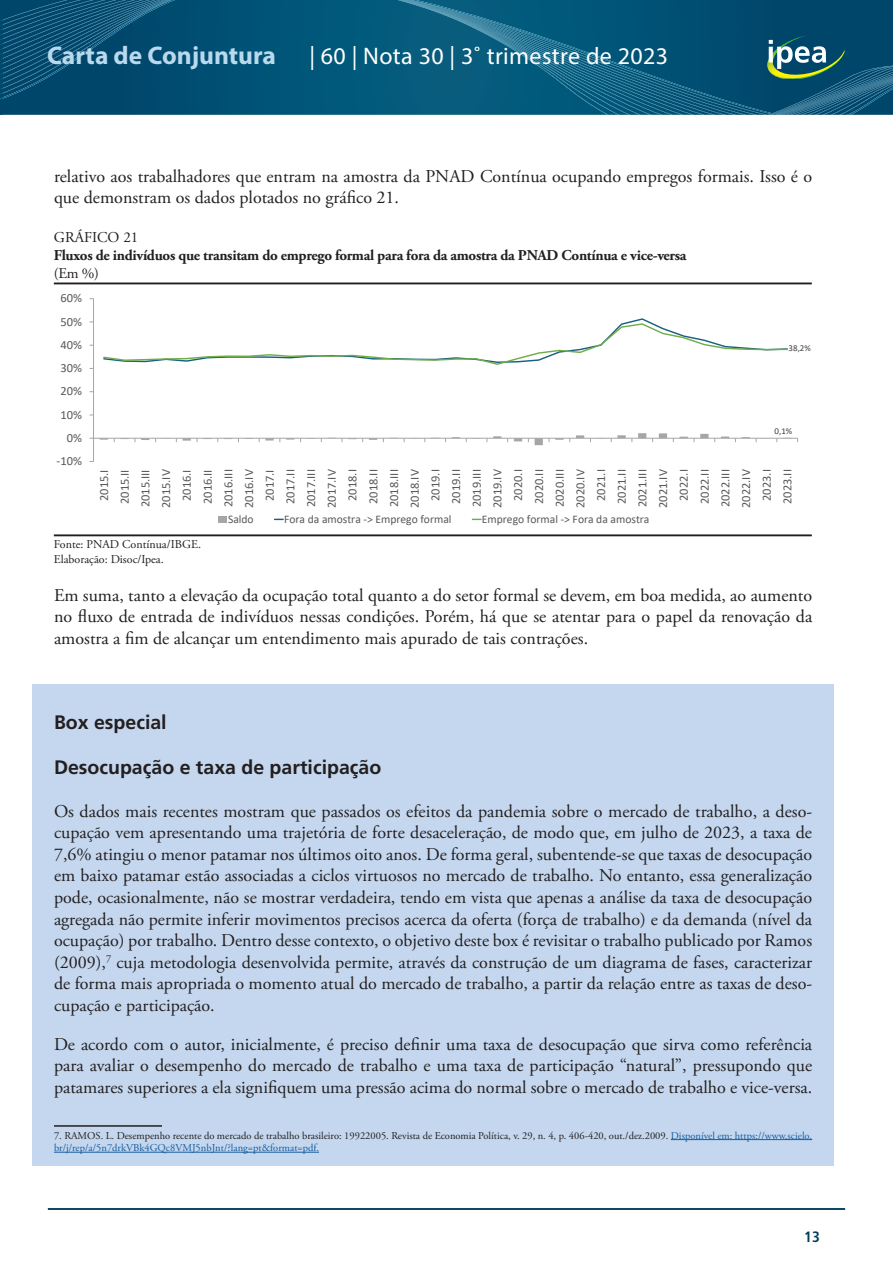
<style>
.page{position:relative;width:893px;height:1263px;background:#fff}
.page>*{position:absolute;margin:0;border:0;box-sizing:border-box;transform-origin:0 0}
.t1{font:700 25.5px "Myriad Pro";color:#b9d9ed}
.t2{font:24px "Myriad Pro";letter-spacing:.015em;color:#fff}
.Título_1{font:700 19.5px "Frutiger LT Pro";color:#231f20}
.corpo_de_texto{font:18px/21.6px "Adobe Garamond Pro";color:#231f20;text-align:justify}
.t3{font:700 15px "Adobe Garamond Pro";letter-spacing:-.02em;color:#231f20}
.t4{font:15px "Adobe Garamond Pro";color:#231f20}
.t5{font:700 condensed 15px "Frutiger LT Pro";color:#013d59}
.t6{font:12.45px/20.7px "Calibri";color:#595959;text-align:center}
.t7{font:12px "Adobe Garamond Pro";color:#231f20}
.t8{font:11.55px "Calibri";color:#595959}
.corpo_de_texto-2{font:10.5px/12.6px "Adobe Garamond Pro";color:#231f20}
.t9{font:9px "Calibri";color:#404040}
.s1{color:#175d9e}
</style>
<div class="page">
<hr style="left:48px;top:1208px;width:797px;height:2px;background:#013d59">
<div style="left:175px;top:0;width:223px;height:115px;background:#005578"></div>
<svg style="left:0;top:0;width:175px;height:115px;background:#084e72"></svg>
<svg style="left:398px;top:0;width:495px;height:115px;background:#0d5a7a"></svg>
<div style="left:32px;top:685px;width:802px;height:481px;background:#c4d7ee"></div>
<hr style="left:54px;top:1125px;width:108px;height:2px;background:#231f20">
<hr style="left:671px;top:1139px;width:141px;height:1px;background:#175d9e">
<hr style="left:54px;top:1152px;width:265px;height:1px;background:#175d9e">
<hr style="left:54px;top:534px;width:758px;height:2px;background:#231f20">
<hr style="left:54px;top:282px;width:758px;height:2px;background:#231f20">
<hr style="left:93px;top:299px;width:1px;height:162px;background:#a6a6a6">
<hr style="left:94px;top:438px;width:704px;height:1px;background:#a6a6a6">
<svg style="left:100px;top:433px;width:691px;height:12px"></svg>
<svg style="left:103px;top:318px;width:685px;height:47px"></svg>
<div style="left:219px;top:516px;width:8px;height:6px;background:#a6a6a6"></div>
<h1 class="t1" style="left:47px;top:39px;width:230px">Carta de Conjuntura</h1>
<h2 class="t2" style="left:309px;top:41px;width:360px">| 60 | Nota 30 | 3˚ trimestre de 2023</h2>
<p class="corpo_de_texto" style="left:54px;top:166px;width:760px">relativo aos trabalhadores que entram na amostra da PNAD Contínua ocupando empregos formais. Isso é o que demonstram os dados plotados no gráfico 21.</p>
<p class="t4" style="left:54px;top:228px;width:86px">GRÁFICO 21</p>
<p class="t3" style="left:54px;top:246px;width:634px">Fluxos de indivíduos que transitam do emprego formal para fora da amostra da PNAD Contínua e vice-versa</p>
<p class="t4" style="left:54px;top:264px;width:46px">(Em %)</p>
<p class="t6" style="left:60px;top:287px;width:23px">60%</p>
<p class="t6" style="left:60px;top:311px;width:23px">50%</p>
<p class="t6" style="left:60px;top:334px;width:23px">40%</p>
<p class="t6" style="left:60px;top:357px;width:23px">30%</p>
<p class="t6" style="left:60px;top:380px;width:23px">20%</p>
<p class="t6" style="left:60px;top:404px;width:23px">10%</p>
<p class="t6" style="left:67px;top:427px;width:17px">0%</p>
<p class="t6" style="left:57px;top:450px;width:27px">-10%</p>
<p class="t9" style="left:789px;top:342px;width:24px">38,2%</p>
<p class="t9" style="left:774px;top:424px;width:19px">0,1%</p>
<p class="t6" style="left:93px;top:508px;width:40px;rotate:-90deg">2015.I<br>2015.II<br>2015.III<br>2015.IV<br>2016.I<br>2016.II<br>2016.III<br>2016.IV<br>2017.I<br>2017.II<br>2017.III<br>2017.IV<br>2018.I<br>2018.II<br>2018.III<br>2018.IV<br>2019.I<br>2019.II<br>2019.III<br>2019.IV<br>2020.I<br>2020.II<br>2020.III<br>2020.IV<br>2021.I<br>2021.II<br>2021.III<br>2021.IV<br>2022.I<br>2022.II<br>2022.III<br>2022.IV<br>2023.I<br>2023.II</p>
<p class="t8" style="left:228px;top:511px;width:27px">Saldo</p>
<p class="t8" style="left:284px;top:511px;width:169px">Fora da amostra -&gt; Emprego formal</p>
<p class="t8" style="left:482px;top:511px;width:169px">Emprego formal -&gt; Fora da amostra</p>
<p class="t7" style="left:54px;top:537px;width:149px">Fonte: PNAD Contínua/IBGE.</p>
<p class="t7" style="left:54px;top:551px;width:111px">Elaboração: Disoc/Ipea.</p>
<p class="corpo_de_texto" style="left:54px;top:585px;width:760px">Em suma, tanto a elevação da ocupação total quanto a do setor formal se devem, em boa medida, ao aumento no fluxo de entrada de indivíduos nessas condições. Porém, há que se atentar para o papel da renovação da amostra a fim de alcançar um entendimento mais apurado de tais contrações.</p>
<p class="Título_1" style="left:54px;top:711px;width:114px">Box especial</p>
<p class="Título_1" style="left:54px;top:755px;width:329px">Desocupação e taxa de participação</p>
<p class="corpo_de_texto" style="left:54px;top:801px;width:760px">Os dados mais recentes mostram que passados os efeitos da pandemia sobre o mercado de trabalho, a deso&shy;cupação vem apresentando uma trajetória de forte desaceleração, de modo que, em julho de 2023, a taxa de 7,6% atingiu o menor patamar nos últimos oito anos. De forma geral, subentende-se que taxas de desocupação em baixo patamar estão associadas a ciclos virtuosos no mercado de trabalho. No entanto, essa generalização pode, ocasionalmente, não se mostrar verdadeira, tendo em vista que apenas a análise da taxa de desocupação agregada não permite inferir movimentos precisos acerca da oferta (força de trabalho) e da demanda (nível da ocupação) por trabalho. Dentro desse contexto, o objetivo deste box é revisitar o trabalho publicado por Ramos (2009),<sup>7</sup> cuja metodologia desenvolvida permite, através da construção de um diagrama de fases, caracterizar de forma mais apropriada o momento atual do mercado de trabalho, a partir da relação entre as taxas de deso&shy;cupação e participação.</p>
<p class="corpo_de_texto" style="left:54px;top:1034px;width:760px">De acordo com o autor, inicialmente, é preciso definir uma taxa de desocupação que sirva como referência para avaliar o desempenho do mercado de trabalho e uma taxa de participação “natural”, pressupondo que patamares superiores a ela signifiquem uma pressão acima do normal sobre o mercado de trabalho e vice-versa.</p>
<p class="corpo_de_texto-2" style="left:54px;top:1129px;width:760px">7. RAMOS. L. Desempenho recente do mercado de trabalho brasileiro: 19922005. Revista de Economia Política, v. 29, n. 4, p. 406-420, out./dez.2009. <span class="s1">Disponível em: https://www.scielo. br/j/rep/a/5n7drkVBk4GQc8VMJ5nbJnt/?lang=pt&amp;format=pdf.</span></p>
<p class="t5" style="left:804px;top:1228px;width:17px">13</p>
</div>
